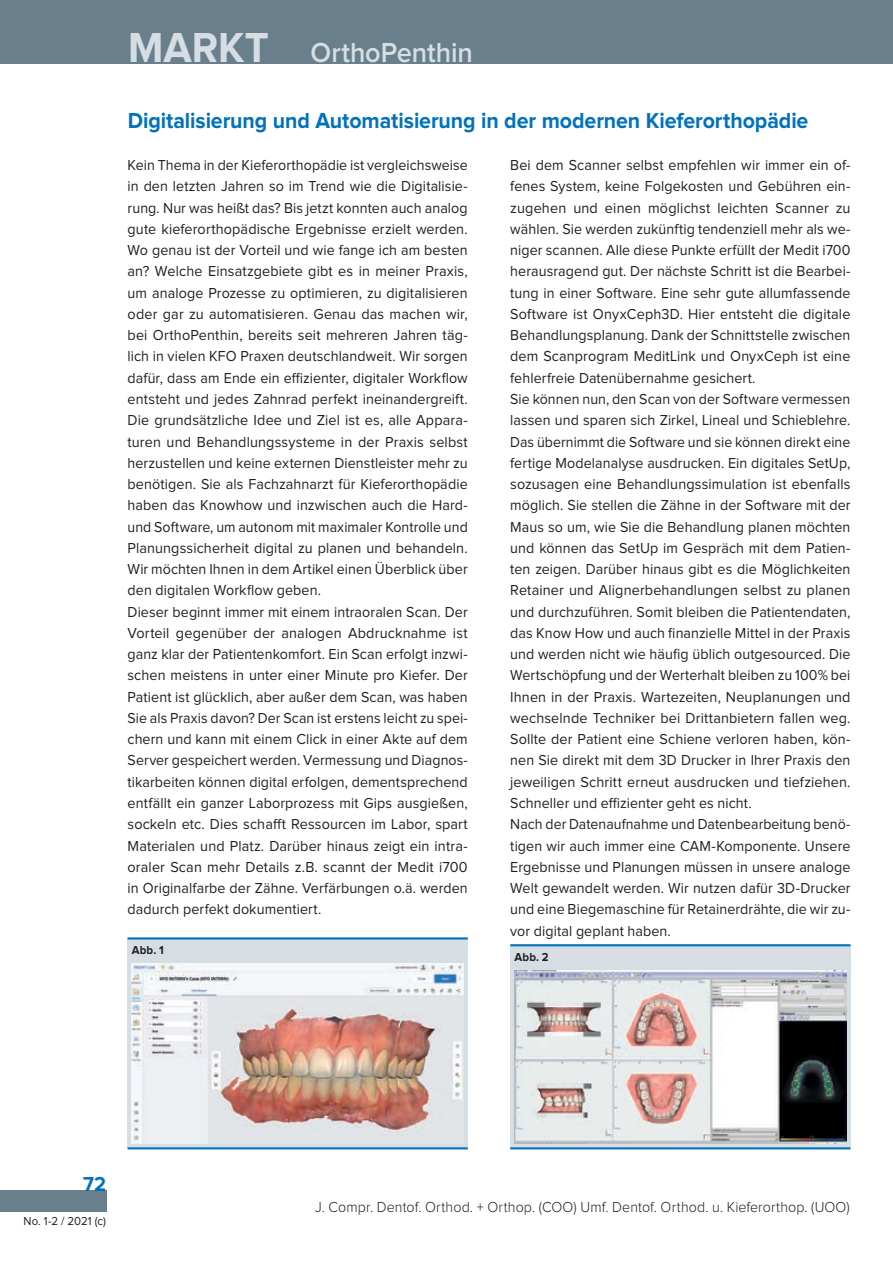
<style>
.page{position:relative;width:893px;height:1263px;background:#fff}
.page>*{position:absolute;margin:0;border:0;box-sizing:border-box;transform-origin:0 0}
.t1{font:600 28.5px "Proxima Nova";letter-spacing:-.005em;color:#d6dee3;scale:.95 1}
.t2{font:700 22.5px "Proxima Nova";letter-spacing:-.005em;color:#0072bc;scale:.95 1}
.t3{font:700 21px "Proxima Nova";color:#0072bc;scale:.95 1}
.t4{font:15px/21.3px "Proxima Nova";letter-spacing:.005em;color:#231f20;scale:.95 1}
.t5{font:15px/21.3px "Proxima Nova";letter-spacing:.005em;color:#231f20;scale:.94 1}
.t6{font:300 15px "Proxima Nova";letter-spacing:.005em;color:#231f20;scale:.95 1}
.t7{font:12px "Proxima Nova";letter-spacing:.01em;color:#231f20;scale:.95 1}
.t8{font:700 12px "Proxima Nova";letter-spacing:.015em;color:#231f20;scale:.95 1}
.s1{font-weight:700;font-size:43.5px}
</style>
<div class="page">
<div style="left:0;top:0;width:893px;height:64px;background:#69808c"></div>
<div style="left:0;top:1191px;width:106px;height:21px;background:#69808c"></div>
<div style="left:128px;top:938px;width:340px;height:210px;background:#d6dee3"></div>
<hr style="left:128px;top:937px;width:340px;height:2px;background:#0072bc">
<hr style="left:128px;top:1147px;width:340px;height:2px;background:#0072bc">
<img style="left:132px;top:963px;width:331px;height:180px">
<div style="left:510px;top:945px;width:340px;height:203px;background:#d6dee3"></div>
<hr style="left:510px;top:944px;width:340px;height:2px;background:#0072bc">
<hr style="left:510px;top:1147px;width:340px;height:2px;background:#0072bc">
<img style="left:514px;top:970px;width:332px;height:173px">
<h1 class="t1" style="left:128px;top:36px;width:364px"><span class="s1">markt</span> OrthoPenthin</h1>
<h2 class="t2" style="left:128px;top:107px;width:718px">Digitalisierung und Automatisierung in der modernen Kieferorthopädie</h2>
<p class="t4" style="left:510px;top:155px;width:360px">Bei dem Scanner selbst empfehlen wir immer ein of&shy;fenes System, keine Folgekosten und Gebühren ein&shy;zugehen und einen möglichst leichten Scanner zu wählen. Sie werden zukünftig tendenziell mehr als we&shy;niger scannen. Alle diese Punkte erfüllt der Medit i700 herausragend gut. Der nächste Schritt ist die Bearbei&shy;tung in einer Software. Eine sehr gute allumfassende Software ist OnyxCeph3D. Hier entsteht die digitale Behandlungsplanung. Dank der Schnittstelle zwischen dem Scanprogram MeditLink und OnyxCeph ist eine fehlerfreie Datenübernahme gesichert.<br>Sie können nun, den Scan von der Software vermessen lassen und sparen sich Zirkel, Lineal und Schieblehre.<br>Das übernimmt die Software und sie können direkt eine fertige Modelanalyse ausdrucken. Ein digitales SetUp, sozusagen eine Behandlungssimulation ist ebenfalls möglich. Sie stellen die Zähne in der Software mit der Maus so um, wie Sie die Behandlung planen möchten und können das SetUp im Gespräch mit dem Patien&shy;ten zeigen. Darüber hinaus gibt es die Möglichkeiten Retainer und Alignerbehandlungen selbst zu planen und durchzuführen. Somit bleiben die Patientendaten, das Know How und auch finanzielle Mittel in der Praxis und werden nicht wie häufig üblich outgesourced. Die Wertschöpfung und der Werterhalt bleiben zu 100% bei Ihnen in der Praxis. Wartezeiten, Neuplanungen und wechselnde Techniker bei Drittanbietern fallen weg.<br>Sollte der Patient eine Schiene verloren haben, kön&shy;nen Sie direkt mit dem 3D Drucker in Ihrer Praxis den jeweiligen Schritt erneut ausdrucken und tiefziehen.<br>Schneller und effizienter geht es nicht.<br>Nach der Datenaufnahme und Datenbearbeitung benö&shy;tigen wir auch immer eine CAM-Komponente. Unsere Ergebnisse und Planungen müssen in unsere analoge Welt gewandelt werden. Wir nutzen dafür 3D-Drucker und eine Biegemaschine für Retainerdrähte, die wir zu&shy;vor digital geplant haben.</p>
<p class="t8" style="left:132px;top:943px;width:35px">Abb. 1</p>
<p class="t8" style="left:514px;top:950px;width:38px">Abb. 2</p>
<p class="t5" style="left:128px;top:155px;width:363px">Kein Thema in der Kieferorthopädie ist vergleichsweise in den letzten Jahren so im Trend wie die Digitalisie&shy;rung. Nur was heißt das? Bis jetzt konnten auch analog gute kieferorthopädische Ergebnisse erzielt werden.<br>Wo genau ist der Vorteil und wie fange ich am besten an? Welche Einsatzgebiete gibt es in meiner Praxis, um analoge Prozesse zu optimieren, zu digitalisieren oder gar zu automatisieren. Genau das machen wir, bei OrthoPenthin, bereits seit mehreren Jahren täg&shy;lich in vielen KFO Praxen deutschlandweit. Wir sorgen dafür, dass am Ende ein effizienter, digitaler Workflow entsteht und jedes Zahnrad perfekt ineinandergreift.<br>Die grundsätzliche Idee und Ziel ist es, alle Appara&shy;turen und Behandlungssysteme in der Praxis selbst herzustellen und keine externen Dienstleister mehr zu benötigen. Sie als Fachzahnarzt für Kieferorthopädie haben das Knowhow und inzwischen auch die Hard&shy;und Software, um autonom mit maximaler Kontrolle und Planungssicherheit digital zu planen und behandeln.<br>Wir möchten Ihnen in dem Artikel einen Überblick über den digitalen Workflow geben.<br>Dieser beginnt immer mit einem intraoralen Scan. Der Vorteil gegenüber der analogen Abdrucknahme ist ganz klar der Patientenkomfort. Ein Scan erfolgt inzwi&shy;schen meistens in unter einer Minute pro Kiefer. Der Patient ist glücklich, aber außer dem Scan, was haben Sie als Praxis davon? Der Scan ist erstens leicht zu spei&shy;chern und kann mit einem Click in einer Akte auf dem Server gespeichert werden. Vermessung und Diagnos&shy;tikarbeiten können digital erfolgen, dementsprechend entfällt ein ganzer Laborprozess mit Gips ausgießen, sockeln etc. Dies schafft Ressourcen im Labor, spart Materialen und Platz. Darüber hinaus zeigt ein intra&shy;oraler Scan mehr Details z.B. scannt der Medit i700 in Originalfarbe der Zähne. Verfärbungen o.ä. werden dadurch perfekt dokumentiert.</p>
<h3 class="t3" style="left:83px;top:1172px;width:26px">72</h3>
<p class="t7" style="left:23px;top:1214px;width:88px">No. 1-2 / 2021 (c)</p>
<p class="t6" style="left:315px;top:1199px;width:564px">J. Compr. Dentof. Orthod. + Orthop. (COO) Umf. Dentof. Orthod. u. Kieferorthop. (UOO)</p>
</div>
